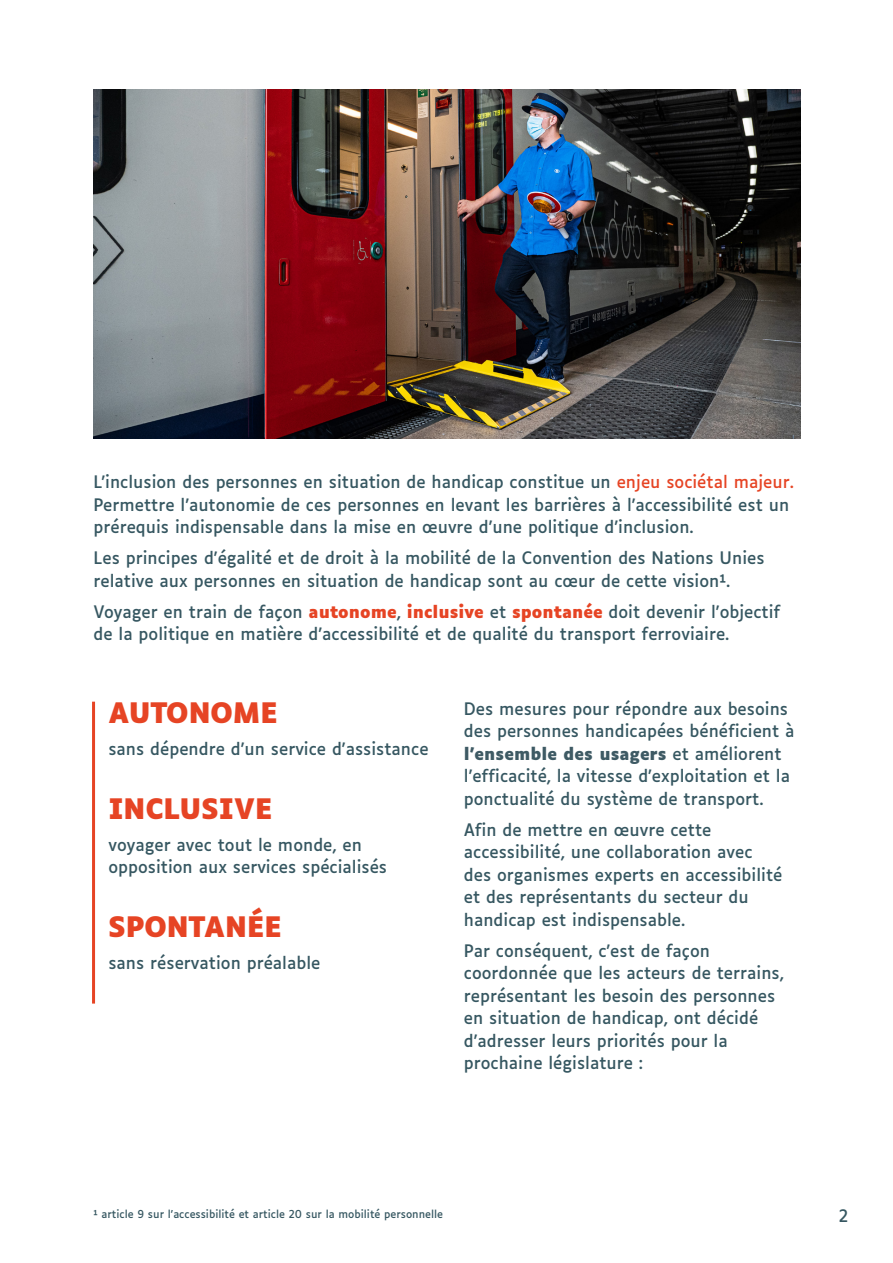
<style>
.page{position:relative;width:893px;height:1263px;background:#fff}
.page>*{position:absolute;margin:0;border:0;box-sizing:border-box;transform-origin:0 0}
.GROSSE_mise_en_avant{font:700 27px "Luciole";color:#e64424}
.Body{font:16.5px/22.5px "Luciole";color:#365761}
.t1{font:10.5px "Luciole";color:#365761}
.s1{color:#e64424}
.s2{font-weight:700;color:#e64424}
.s3{font-weight:700;color:#3e5a64}
</style>
<div class="page">
<img style="left:94px;top:89px;width:707px;height:349px">
<hr style="left:92px;top:702px;width:3px;height:301px;background:#e64424">
<p class="Body" style="left:94px;top:470px;width:702px">L’inclusion des personnes en situation de handicap constitue un <span class="s1">enjeu sociétal majeur.<br></span>Permettre l’autonomie de ces personnes en levant les barrières à l’accessibilité est un prérequis indispensable dans la mise en œuvre d’une politique d’inclusion.</p>
<p class="Body" style="left:94px;top:546px;width:673px">Les principes d’égalité et de droit à la mobilité de la Convention des Nations Unies relative aux personnes en situation de handicap sont au cœur de cette vision¹.</p>
<p class="Body" style="left:94px;top:599px;width:688px">Voyager en train de façon <span class="s2">autonome</span>, <span class="s2">inclusive</span> et <span class="s2">spontanée</span> doit devenir l’objectif de la politique en matière d’accessibilité et de qualité du transport ferroviaire.</p>
<p class="GROSSE_mise_en_avant" style="left:108px;top:698px;width:171px">AUTONOME</p>
<p class="Body" style="left:108px;top:736px;width:322px">sans dépendre d’un service d’assistance</p>
<p class="GROSSE_mise_en_avant" style="left:108px;top:793px;width:165px">INCLUSIVE</p>
<p class="Body" style="left:108px;top:832px;width:280px">voyager avec tout le monde, en opposition aux services spécialisés</p>
<p class="GROSSE_mise_en_avant" style="left:108px;top:911px;width:175px">SPONTANÉE</p>
<p class="Body" style="left:108px;top:950px;width:214px">sans réservation préalable</p>
<p class="Body" style="left:464px;top:696px;width:332px">Des mesures pour répondre aux besoins des personnes handicapées bénéficient à <span class="s3">l’ensemble des usagers</span> et améliorent l’efficacité, la vitesse d’exploitation et la ponctualité du système de transport.</p>
<p class="Body" style="left:464px;top:817px;width:320px">Afin de mettre en œuvre cette accessibilité, une collaboration avec des organismes experts en accessibilité et des représentants du secteur du handicap est indispensable.</p>
<p class="Body" style="left:464px;top:938px;width:322px">Par conséquent, c’est de façon coordonnée que les acteurs de terrains, représentant les besoin des personnes en situation de handicap, ont décidé d’adresser leurs priorités pour la prochaine législature :</p>
<p class="t1" style="left:94px;top:1205px;width:351px">¹ article 9 sur l’accessibilité et article 20 sur la mobilité personnelle</p>
<p class="Body" style="left:839px;top:1203px;width:11px">2</p>
</div>
